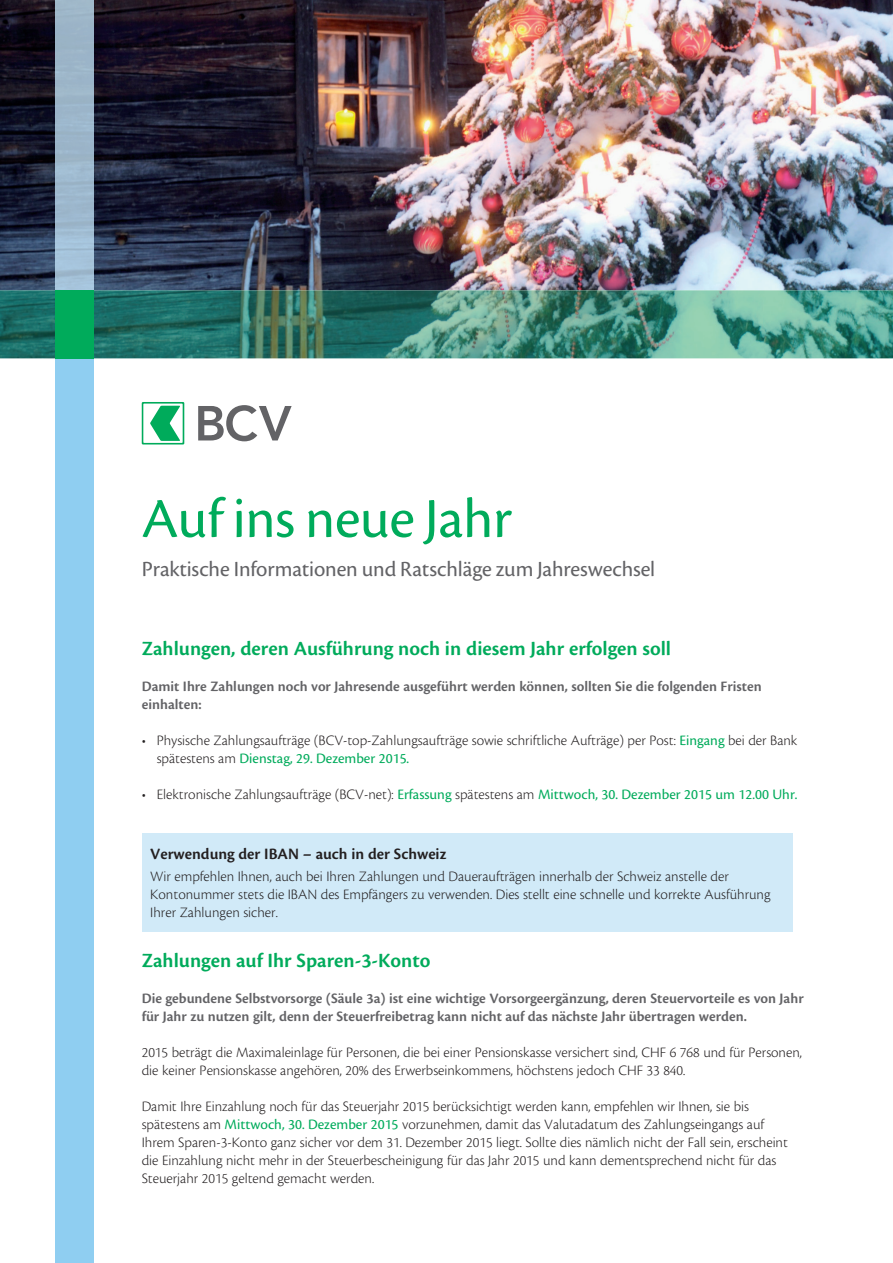
<style>
.page{position:relative;width:893px;height:1263px;background:#fff}
.page>*{position:absolute;margin:0;border:0;box-sizing:border-box;transform-origin:0 0}
.t1{font:58.5px "Cronos Pro";letter-spacing:-.005em;color:#00ab5b}
.t2{font:22.5px "Cronos Pro";letter-spacing:-.005em;color:#636366}
.t3{font:600 21px "Cronos Pro";color:#00ab5b}
.t4{font:600 16.5px "Cronos Pro";color:#231f20}
.t5{font:300 15px/18px "Cronos Pro";color:#231f20}
.t6{font:600 15px/18px "Cronos Pro";color:#636366}
.s1{font-weight:400;color:#00ab5b}
</style>
<div class="page">
<img style="left:0;top:0;width:893px;height:358px">
<div style="left:55px;top:358px;width:39px;height:905px;background:#8fcef1"></div>
<svg style="left:198px;top:405px;width:94px;height:36px"></svg>
<div style="left:142px;top:402px;width:42px;height:42px;background:#6acd9f"></div>
<div style="left:143px;top:404px;width:40px;height:39px;background:#fff"></div>
<svg style="left:150px;top:406px;width:30px;height:35px"></svg>
<img style="left:55px;top:0;width:39px;height:290px">
<div style="left:55px;top:290px;width:39px;height:68px;background:#00ab5b"></div>
<div style="left:142px;top:833px;width:650px;height:99px;background:#d1eaf8"></div>
<h1 class="t1" style="left:142px;top:485px;width:372px">Auf ins neue Jahr</h1>
<h2 class="t2" style="left:142px;top:556px;width:515px">Praktische Informationen und Ratschläge zum Jahreswechsel</h2>
<h3 class="t3" style="left:142px;top:636px;width:531px">Zahlungen, deren Ausführung noch in diesem Jahr erfolgen soll</h3>
<p class="t6" style="left:142px;top:677px;width:622px">Damit Ihre Zahlungen noch vor Jahresende ausgeführt werden können, sollten Sie die folgenden Fristen einhalten:</p>
<p class="t5" style="left:157px;top:731px;width:642px;text-indent:-15px">• Physische Zahlungsaufträge (BCV-top-Zahlungsaufträge sowie schriftliche Aufträge) per Post: <span class="s1">Eingang</span> bei der Bank spätestens am <span class="s1">Dienstag, 29. Dezember 2015.</span></p>
<p class="t5" style="left:142px;top:785px;width:657px">• Elektronische Zahlungsaufträge (BCV-net): <span class="s1">Erfassung</span> spätestens am <span class="s1">Mittwoch, 30. Dezember 2015 um 12.00 Uhr.</span></p>
<p class="t4" style="left:150px;top:844px;width:298px">Verwendung der IBAN – auch in der Schweiz</p>
<p class="t5" style="left:150px;top:868px;width:622px">Wir empfehlen Ihnen, auch bei Ihren Zahlungen und Daueraufträgen innerhalb der Schweiz anstelle der<br>Kontonummer stets die IBAN des Empfängers zu verwenden. Dies stellt eine schnelle und korrekte Ausführung<br>Ihrer Zahlungen sicher.</p>
<h3 class="t3" style="left:142px;top:948px;width:290px">Zahlungen auf Ihr Sparen-3-Konto</h3>
<p class="t6" style="left:142px;top:989px;width:663px">Die gebundene Selbstvorsorge (Säule 3a) ist eine wichtige Vorsorgeergänzung, deren Steuervorteile es von Jahr für Jahr zu nutzen gilt, denn der Steuerfreibetrag kann nicht auf das nächste Jahr übertragen werden.</p>
<p class="t5" style="left:142px;top:1043px;width:662px">2015 beträgt die Maximaleinlage für Personen, die bei einer Pensionskasse versichert sind, CHF 6 768 und für Personen, die keiner Pensionskasse angehören, 20% des Erwerbseinkommens, höchstens jedoch CHF 33 840.</p>
<p class="t5" style="left:142px;top:1097px;width:648px">Damit Ihre Einzahlung noch für das Steuerjahr 2015 berücksichtigt werden kann, empfehlen wir Ihnen, sie bis spätestens am <span class="s1">Mittwoch, 30. Dezember 2015</span> vorzunehmen, damit das Valutadatum des Zahlungseingangs auf Ihrem Sparen-3-Konto ganz sicher vor dem 31. Dezember 2015 liegt. Sollte dies nämlich nicht der Fall sein, erscheint die Einzahlung nicht mehr in der Steuerbescheinigung für das Jahr 2015 und kann dementsprechend nicht für das Steuerjahr 2015 geltend gemacht werden.</p>
</div>
